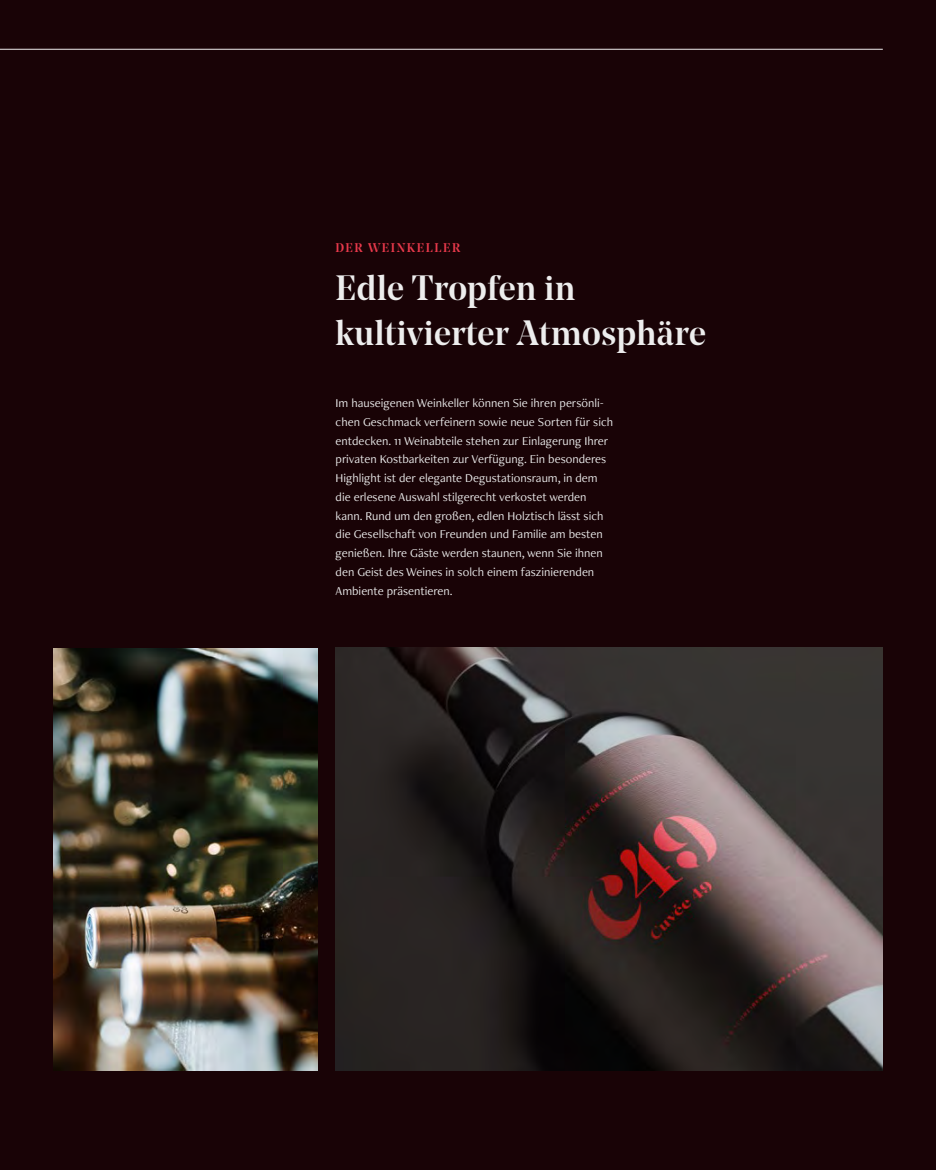
<style>
.page{position:relative;width:936px;height:1170px;background:#fff}
.page>*{position:absolute;margin:0;border:0;box-sizing:border-box;transform-origin:0 0}
.t1{font:500 35px/45px "Noe Display";letter-spacing:.01em;color:#ededed}
.t2{font:12.5px/18.8px "Freight Neo Pro";color:#ededed}
.t3{font:500 12.5px "Noe Display";letter-spacing:.12em;color:#e8394b}
</style>
<div class="page">
<div style="left:0;top:0;width:935px;height:1169px;background:#190306"></div>
<img style="left:335px;top:647px;width:547px;height:423px">
<img style="left:53px;top:648px;width:265px;height:422px">
<hr style="left:0;top:49px;width:882px;height:1px;background:#ededed">
<p class="t3" style="left:335px;top:239px;width:126px">DER WEINKELLER</p>
<h1 class="t1" style="left:335px;top:264px;width:372px">Edle Tropfen in kultivierter Atmosphäre</h1>
<p class="t2" style="left:335px;top:393px;width:279px">Im hauseigenen Weinkeller können Sie ihren persönli&shy;chen Geschmack verfeinern sowie neue Sorten für sich entdecken. 11 Weinabteile stehen zur Einlagerung Ihrer privaten Kostbarkeiten zur Verfügung. Ein besonderes Highlight ist der elegante Degustationsraum, in dem die erlesene Auswahl stilgerecht verkostet werden kann. Rund um den großen, edlen Holztisch lässt sich die Gesellschaft von Freunden und Familie am besten genießen. Ihre Gäste werden staunen, wenn Sie ihnen den Geist des Weines in solch einem faszinierenden Ambiente präsentieren.</p>
</div>
